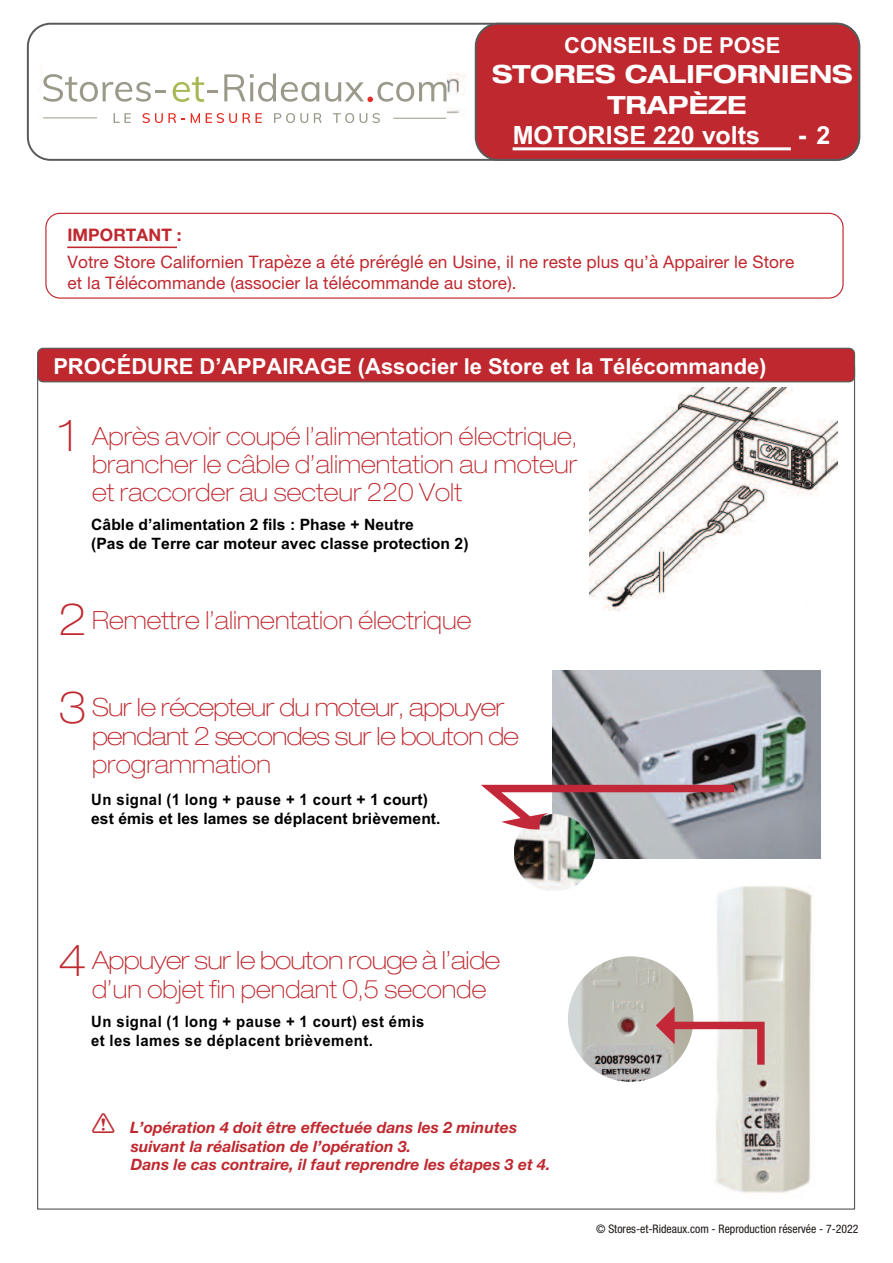
<style>
.page{position:relative;width:893px;height:1263px;background:#fff}
.page>*{position:absolute;margin:0;border:0;box-sizing:border-box;transform-origin:0 0}
.t1{font:100 expanded 43.8px "Helvetica Neue";color:#bf282e}
.t2{font:100 expanded 25.05px/28.2px "Helvetica Neue";letter-spacing:.005em;color:#bf282e;text-align:justify;scale:.95 1}
.t3{font:100 expanded 25.05px/28.2px "Helvetica Neue";letter-spacing:-.025em;color:#bf282e}
.t4{font:100 expanded 25.05px/28.2px "Helvetica Neue";letter-spacing:.005em;color:#bf282e}
.t5{font:700 expanded 25.05px/30.2px "Helvetica Neue";color:#fff;text-align:center}
.t6{font:700 25.05px "Arial";color:#fff}
.t7{font:700 22.05px "Arial";letter-spacing:-.005em;color:#fff}
.t8{font:17.25px/20.7px "Helvetica Neue";letter-spacing:.005em;color:#bf282e}
.t9{font:700 17.25px "Helvetica Neue";letter-spacing:.005em;color:#bf282e}
.t10{font:italic 700 15.75px/18.8px "Helvetica Neue";color:#bf282e}
.t11{font:700 15.75px/18.8px "Arial";color:#000}
.t12{font:700 15.75px/18.8px "Arial";color:#000;scale:.95 1}
.t13{font:700 15.75px/18.8px "Arial";letter-spacing:.035em;color:#000;scale:.95 1}
.t14{font:condensed 11.7px "Helvetica Neue";color:#1c1715}
.s1{font-size:43.8px}
.s2{font-family:"Arial";font-style:normal;font-size:15.6px}
</style>
<div class="page">
<div style="left:38px;top:348px;width:816px;height:34px;background:#bf282e;border-radius:6px"></div>
<div style="left:37px;top:348px;width:818px;height:34px;border:1px solid #595959;border-radius:6px"></div>
<div style="left:45px;top:213px;width:799px;height:86px;border:1px solid #bf282e;border-radius:14px"></div>
<img style="left:589px;top:388px;width:248px;height:222px">
<img style="left:553px;top:671px;width:268px;height:188px">
<img style="left:514px;top:830px;width:80px;height:60px">
<img style="left:40px;top:48px;width:435px;height:82px">
<div style="left:27px;top:23px;width:833px;height:138px;border:2px solid #595959;border-radius:23px"></div>
<div style="left:476px;top:24px;width:383px;height:136px;background:#bf282e;border-radius:23px"></div>
<div style="left:475px;top:23px;width:385px;height:138px;border:2px solid #595959;border-radius:23px"></div>
<img style="left:716px;top:886px;width:97px;height:308px">
<svg style="left:513px;top:147px;width:278px;height:3px"></svg>
<hr style="left:67px;top:247px;width:110px;height:1px;background:#bf282e">
<svg style="left:481px;top:785px;width:253px;height:45px"></svg>
<img style="left:568px;top:956px;width:125px;height:126px;border-radius:50%">
<svg style="left:656px;top:1006px;width:109px;height:59px"></svg>
<div style="left:43px;top:57px;width:403px;height:83px;background:#fff"></div>
<hr style="left:43px;top:117px;width:54px;height:1px;background:#9a998a">
<hr style="left:393px;top:118px;width:53px;height:1px;background:#9a998a">
<svg style="left:43px;top:74px;width:123px;height:28px"></svg>
<svg style="left:173px;top:76px;width:45px;height:26px"></svg>
<svg style="left:224px;top:74px;width:95px;height:28px"></svg>
<svg style="left:325px;top:82px;width:121px;height:20px"></svg>
<svg style="left:114px;top:113px;width:17px;height:10px"></svg>
<svg style="left:142px;top:113px;width:43px;height:10px"></svg>
<svg style="left:191px;top:113px;width:9px;height:10px"></svg>
<svg style="left:206px;top:113px;width:31px;height:10px"></svg>
<svg style="left:243px;top:113px;width:19px;height:10px"></svg>
<svg style="left:274px;top:113px;width:34px;height:10px"></svg>
<svg style="left:314px;top:113px;width:8px;height:10px"></svg>
<svg style="left:333px;top:113px;width:47px;height:10px"></svg>
<p class="t7" style="left:564px;top:31px;width:218px">!"#$%&amp;'$ )% *"$%</p>
<p class="t5" style="left:492px;top:62px;width:362px">STORES CALIFORNIENS<br>TRAPÈZE</p>
<p class="t6" style="left:513px;top:119px;width:249px">+","-&amp;$% ../ 01234</p>
<p class="t6" style="left:799px;top:119px;width:33px">5 .</p>
<p class="t9" style="left:67px;top:221px;width:116px">IMPORTANT :</p>
<p class="t8" style="left:67px;top:253px;width:728px">Votre Store Californien Trapèze a été préréglé en Usine, il ne reste plus qu’à Appairer le Store et la Télécommande (associer la télécommande au store).</p>
<p class="t7" style="left:53px;top:352px;width:715px">*-"!6)7-% )89**9&amp;-9:% ;9441&lt;=&gt;? 2&gt; $31?&gt; &gt;3 2@ ,A2A&lt;1BB@CD&gt;E</p>
<h1 class="t1" style="left:58px;top:420px;width:20px">1</h1>
<p class="t2" style="left:92px;top:424px;width:512px">Après avoir coupé l’alimentation électrique, brancher le câble d’alimentation au moteur et raccorder au secteur 220 Volt</p>
<p class="t11" style="left:91px;top:515px;width:379px">!FG2&gt; D8@2=B&gt;C3@3=1C . H=24 I *J@4&gt; K #&gt;L3?&gt;<br>;*@4 D&gt; ,&gt;??&gt; &lt;@? B13&gt;L? @0&gt;&lt; &lt;2@44&gt; M?13&gt;&lt;3=1C .E</p>
<p class="t2" style="left:58px;top:608px;width:436px"><span class="s1">2</span> Remettre l’alimentation électrique</p>
<h1 class="t1" style="left:58px;top:691px;width:30px">3</h1>
<p class="t3" style="left:92px;top:696px;width:428px">Sur le récepteur du moteur, appuyer pendant 2 secondes sur le bouton de programmation</p>
<p class="t12" style="left:91px;top:790px;width:369px">7C 4=NC@2 ;O 21CN K M@L4&gt; K O &lt;1L?3 + 1 courtE est émis &gt;3 2&gt;4 2@B&gt;4 4&gt; DAM2@&lt;&gt;C3 G?=P0&gt;B&gt;C3Q</p>
<h1 class="t1" style="left:58px;top:944px;width:30px">4</h1>
<p class="t4" style="left:92px;top:949px;width:409px">Appuyer sur le bouton rouge à l’aide d’un objet fin pendant 0,5 seconde</p>
<p class="t13" style="left:91px;top:1012px;width:352px">7C 4=NC@2 ;O 21CN K M@L4&gt; K O &lt;1L?3E &gt;43 AB=4 &gt;3 2&gt;4 2@B&gt;4 4&gt; DAM2@&lt;&gt;C3 G?=P0&gt;B&gt;C3Q</p>
<p class="t10" style="left:131px;top:1118px;width:421px;text-indent:-14px"><span class="s2">(((</span>L’opération 4 doit être effectuée dans les 2 minutes suivant la réalisation de l’opération 3.<br>Dans le cas contraire, il faut reprendre les étapes 3 et 4.</p>
<p class="t14" style="left:596px;top:1225px;width:264px">© Stores-et-Rideaux.com - Reproduction réservée - 7-2022</p>
</div>
